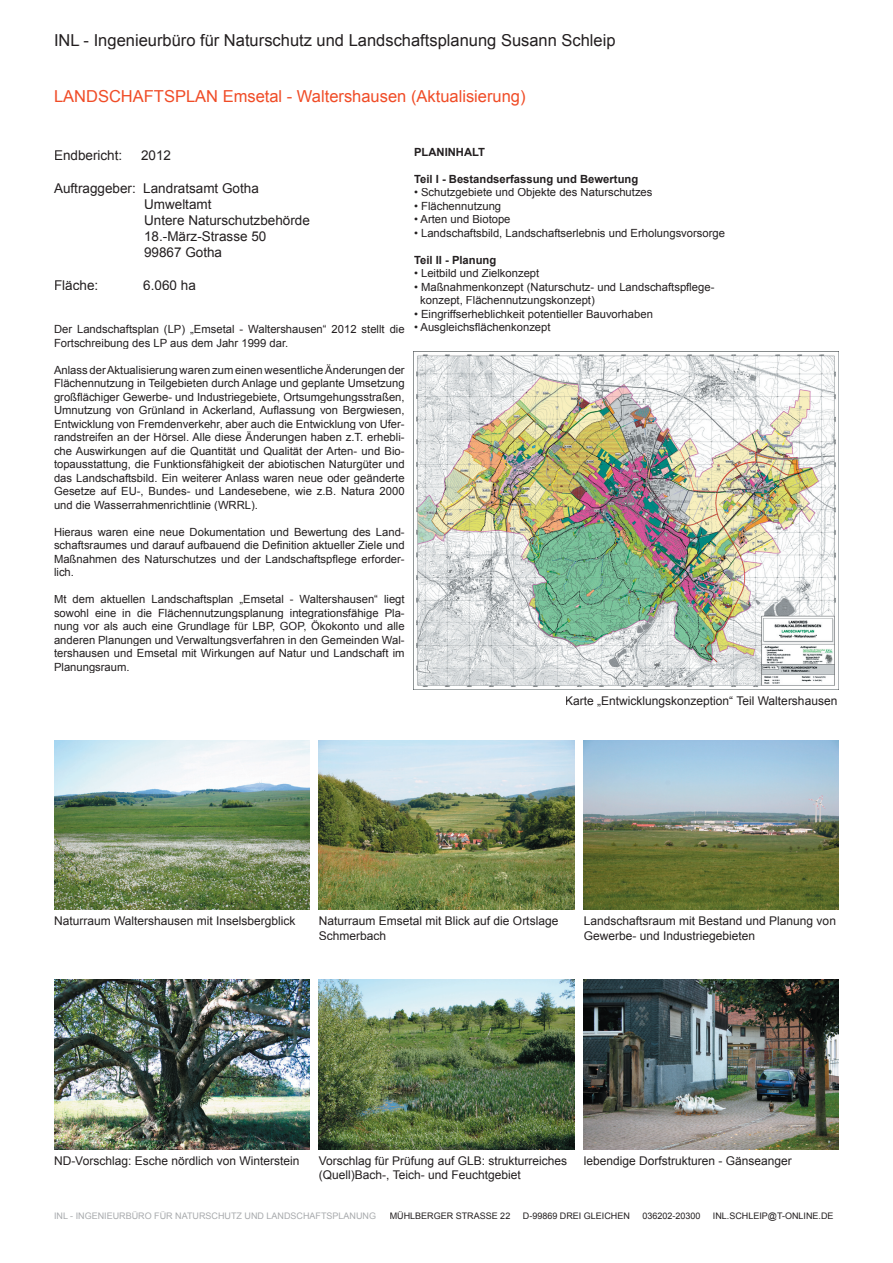
<style>
.page{position:relative;width:893px;height:1263px;background:#fff}
.page>*{position:absolute;margin:0;border:0;box-sizing:border-box;transform-origin:0 0}
.t1{font:16.5px "Arial";color:#231f20}
.t2{font:16.5px "Arial";color:#f04c27}
.t3{font:13.5px/16.2px "Arial";color:#231f20}
.t4{font:12px/14.4px "Arial";color:#231f20}
.t5{font:11.25px/13.5px "Arial";color:#231f20;text-align:justify}
.t6{font:700 11.25px "Arial";color:#231f20}
.t7{font:9px "Arial";color:#231f20}
.t8{font:9px "Arial";color:#a8aaad}
</style>
<div class="page">
<img style="left:414px;top:351px;width:425px;height:338px">
<img style="left:54px;top:740px;width:255px;height:170px">
<img style="left:319px;top:740px;width:255px;height:170px">
<img style="left:584px;top:980px;width:255px;height:169px">
<img style="left:584px;top:740px;width:255px;height:170px">
<img style="left:54px;top:980px;width:255px;height:169px">
<img style="left:319px;top:980px;width:255px;height:169px">
<h1 class="t1" style="left:54px;top:29px;width:563px">INL - Ingenieurbüro für Naturschutz und Landschaftsplanung Susann Schleip</h1>
<h1 class="t2" style="left:54px;top:85px;width:473px">LANDSCHAFTSPLAN Emsetal - Waltershausen (Aktualisierung)</h1>
<p class="t3" style="left:54px;top:147px;width:70px">Endbericht:</p>
<p class="t3" style="left:141px;top:147px;width:32px">2012</p>
<p class="t3" style="left:144px;top:180px;width:167px;text-indent:-90px">Auftraggeber: Landratsamt Gotha<br>Umweltamt<br>Untere Naturschutzbehörde<br>18.-März-Strasse 50<br>99867 Gotha</p>
<p class="t3" style="left:54px;top:277px;width:46px">Fläche:</p>
<p class="t3" style="left:143px;top:277px;width:54px">6.060 ha</p>
<p class="t5" style="left:54px;top:322px;width:352px">Der Landschaftsplan (LP) „Emsetal - Waltershausen“ 2012 stellt die<br>Fortschreibung des LP aus dem Jahr 1999 dar.</p>
<p class="t5" style="left:54px;top:363px;width:352px">Anlass der Aktualisierung waren zum einen wesentliche Änderungen der Flächennutzung in Teilgebieten durch Anlage und geplante Umsetzung großflächiger Gewerbe- und Industriegebiete, Ortsumgehungsstraßen, Umnutzung von Grünland in Ackerland, Auflassung von Bergwiesen, Entwicklung von Fremdenverkehr, aber auch die Entwicklung von Ufer&shy;randstreifen an der Hörsel. Alle diese Änderungen haben z.T. erhebli&shy;che Auswirkungen auf die Quantität und Qualität der Arten- und Bio&shy;topausstattung, die Funktionsfähigkeit der abiotischen Naturgüter und das Landschaftsbild. Ein weiterer Anlass waren neue oder geänderte Gesetze auf EU-, Bundes- und Landesebene, wie z.B. Natura 2000 und die Wasserrahmenrichtlinie (WRRL).</p>
<p class="t5" style="left:54px;top:525px;width:352px">Hieraus waren eine neue Dokumentation und Bewertung des Land&shy;schaftsraumes und darauf aufbauend die Definition aktueller Ziele und Maßnahmen des Naturschutzes und der Landschaftspflege erforder&shy;lich.</p>
<p class="t5" style="left:54px;top:592px;width:352px">Mt dem aktuellen Landschaftsplan „Emsetal - Waltershausen“ liegt sowohl eine in die Flächennutzungsplanung integrationsfähige Pla&shy;nung vor als auch eine Grundlage für LBP, GOP, Ökokonto und alle anderen Planungen und Verwaltungsverfahren in den Gemeinden Wal&shy;tershausen und Emsetal mit Wirkungen auf Natur und Landschaft im Planungsraum.</p>
<p class="t6" style="left:414px;top:144px;width:73px">PLANINHALT</p>
<p class="t6" style="left:414px;top:171px;width:226px">Teil I - Bestandserfassung und Bewertung</p>
<p class="t5" style="left:414px;top:186px;width:240px">• Schutzgebiete und Objekte des Naturschutzes</p>
<p class="t5" style="left:414px;top:199px;width:89px">• Flächennutzung</p>
<p class="t5" style="left:414px;top:213px;width:98px">• Arten und Biotope</p>
<p class="t5" style="left:414px;top:226px;width:312px">• Landschaftsbild, Landschaftserlebnis und Erholungsvorsorge</p>
<p class="t6" style="left:414px;top:252px;width:84px">Teil II - Planung</p>
<p class="t5" style="left:414px;top:267px;width:127px">• Leitbild und Zielkonzept</p>
<p class="t5" style="left:420px;top:280px;width:296px;text-indent:-6px">• Maßnahmenkonzept (Naturschutz- und Landschaftspflege&shy;konzept, Flächennutzungskonzept)</p>
<p class="t5" style="left:414px;top:307px;width:240px">• Eingriffserheblichkeit potentieller Bauvorhaben</p>
<p class="t5" style="left:414px;top:321px;width:138px">• Ausgleichsflächenkonzept</p>
<p class="t4" style="left:565px;top:694px;width:274px">Karte „Entwicklungskonzeption“ Teil Waltershausen</p>
<p class="t4" style="left:54px;top:914px;width:243px">Naturraum Waltershausen mit Inselsbergblick</p>
<p class="t4" style="left:319px;top:914px;width:241px">Naturraum Emsetal mit Blick auf die Ortslage<br>Schmerbach</p>
<p class="t4" style="left:584px;top:914px;width:254px">Landschaftsraum mit Bestand und Planung von<br>Gewerbe- und Industriegebieten</p>
<p class="t4" style="left:54px;top:1153px;width:247px">ND-Vorschlag: Esche nördlich von Winterstein</p>
<p class="t4" style="left:319px;top:1153px;width:250px">Vorschlag für Prüfung auf GLB: strukturreiches (Quell)Bach-, Teich- und Feuchtgebiet</p>
<p class="t4" style="left:584px;top:1153px;width:210px">lebendige Dorfstrukturen - Gänseanger</p>
<p class="t8" style="left:54px;top:1209px;width:324px">INL - INGENIEURBÜRO FÜR NATURSCHUTZ UND LANDSCHAFTSPLANUNG</p>
<p class="t7" style="left:390px;top:1209px;width:122px">MÜHLBERGER STRASSE 22</p>
<p class="t7" style="left:523px;top:1209px;width:109px">D-99869 DREI GLEICHEN</p>
<p class="t7" style="left:642px;top:1209px;width:60px">036202-20300</p>
<p class="t7" style="left:713px;top:1209px;width:122px">INL.SCHLEIP@T-ONLINE.DE</p>
</div>
